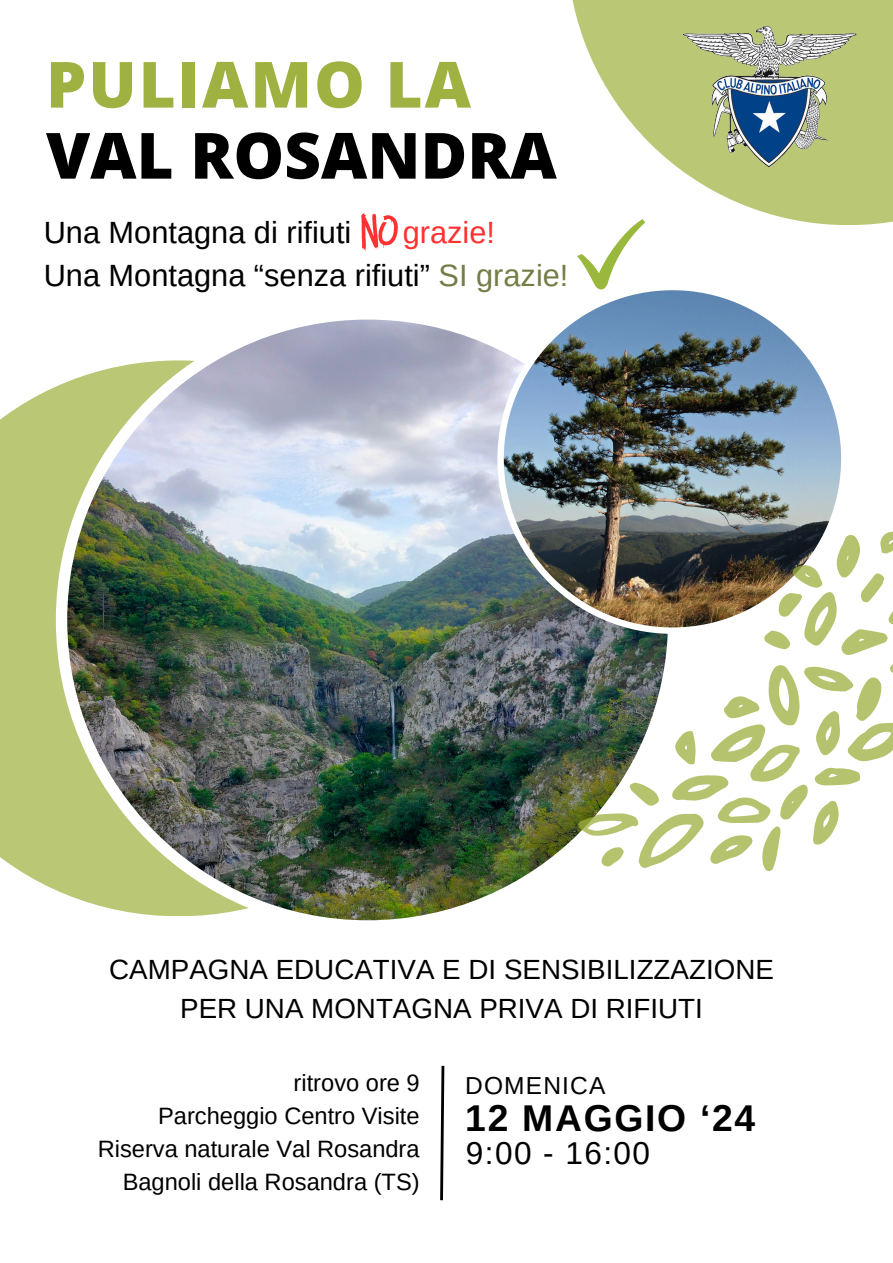
<style>
.page{position:relative;width:893px;height:1263px;background:#fff}
.page>*{position:absolute;margin:0;border:0;box-sizing:border-box;transform-origin:0 0}
.t1{font:800 63.75px "Open Sans";color:#000}
.t2{font:800 63.75px "Open Sans";letter-spacing:.03em;color:#9fb140}
.t3{font:700 37.28px "Arimo";letter-spacing:.045em;color:#000}
.t4{font:31.5px "Arimo";color:#000}
.t5{font:30.75px/42.8px "Arimo";color:#000}
.t6{font:27.75px/38.8px "Arimo";color:#000;text-align:center}
.t7{font:24.53px "Arimo";letter-spacing:.045em;color:#000}
.t8{font:23.62px "Arimo";color:#000}
.s1{color:#ff3131}
.s2{color:#737e47}
</style>
<div class="page">
<div style="left:0;top:386px;width:56px;height:504px;background:#bac775"></div>
<img style="left:56px;top:319px;width:519px;height:602px">
<img style="left:497px;top:289px;width:345px;height:345px">
<img style="left:575px;top:522px;width:318px;height:349px">
<svg style="left:440px;top:1065px;width:5px;height:136px"></svg>
<svg style="left:361px;top:212px;width:38px;height:38px"></svg>
<svg style="left:577px;top:225px;width:66px;height:64px"></svg>
<svg style="left:572px;top:0;width:321px;height:225px;fill:#bac775"></svg>
<img style="left:677px;top:23px;width:183px;height:150px">
<h1 class="t2" style="left:46px;top:40px;width:426px">PULIAMO LA</h1>
<p class="t1" style="left:46px;top:111px;width:512px">VAL ROSANDRA</p>
<h4 class="t5" style="left:44px;top:211px;width:309px">Una Montagna di rifiuti</h4>
<h4 class="t5" style="left:44px;top:211px;width:526px;text-indent:359px"><span class="s1">grazie!<br></span>Una Montagna “senza rifiuti” <span class="s2">SI grazie!</span></h4>
<p class="t6" style="left:109px;top:950px;width:666px">CAMPAGNA EDUCATIVA E DI SENSIBILIZZAZIONE<br>PER UNA MONTAGNA PRIVA DI RIFIUTI</p>
<p class="t8" style="left:294px;top:1070px;width:128px">ritrovo ore 9</p>
<p class="t8" style="left:158px;top:1103px;width:263px">Parcheggio Centro Visite</p>
<p class="t8" style="left:98px;top:1136px;width:323px">Riserva naturale Val Rosandra</p>
<h5 class="t8" style="left:123px;top:1169px;width:298px">Bagnoli della Rosandra (TS)</h5>
<p class="t7" style="left:465px;top:1071px;width:142px">DOMENICA</p>
<p class="t3" style="left:465px;top:1097px;width:292px">12 MAGGIO ‘24</p>
<p class="t4" style="left:466px;top:1135px;width:186px">9:00 - 16:00</p>
</div>
